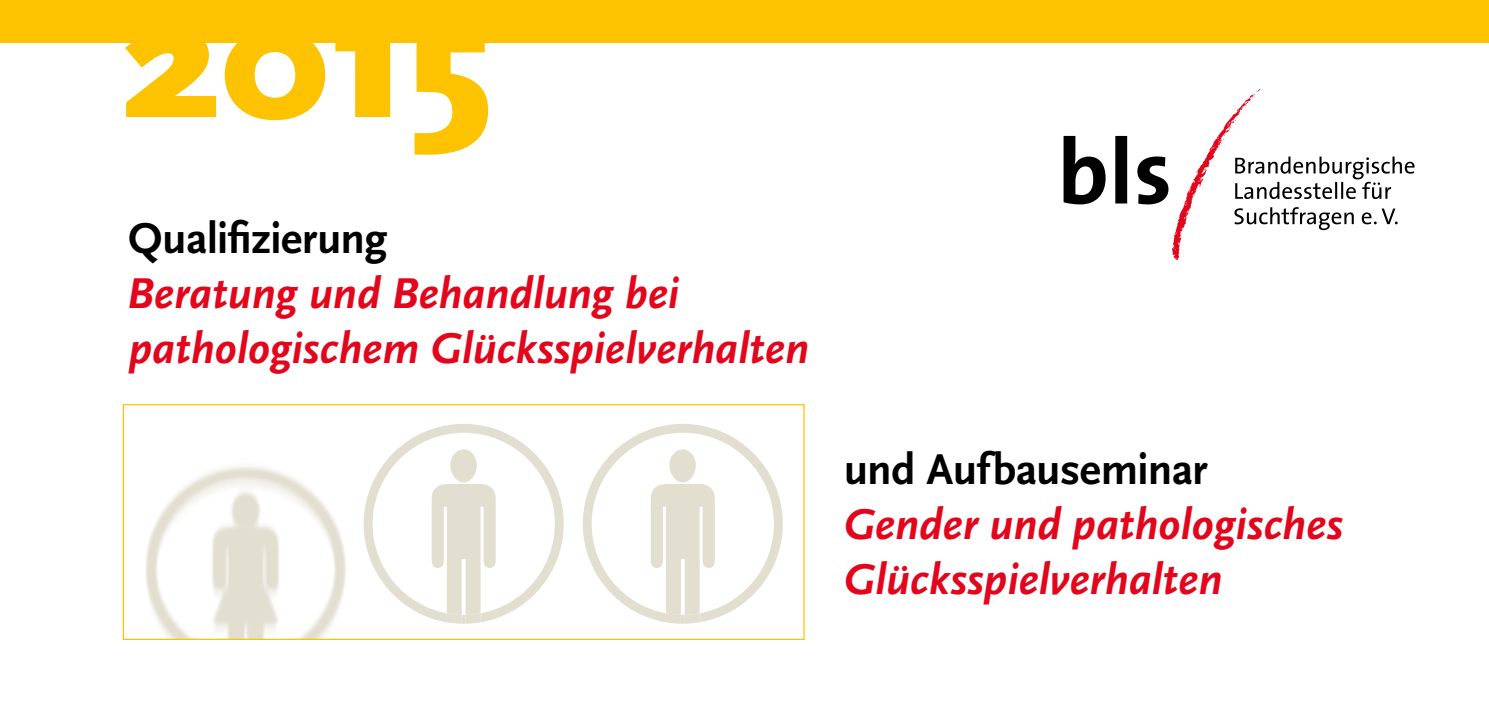
<style>
.page{position:relative;width:1489px;height:709px;background:#fff}
.page>*{position:absolute;margin:0;border:0;box-sizing:border-box;transform-origin:0 0}
.t1{font:900 175px "Scala Sans";color:#fdc300}
.t2{font:italic 700 45px/55px "Scala Sans";letter-spacing:-.005em;color:#e3051b}
.t3{font:700 45px "Scala Sans";letter-spacing:-.015em;color:#000}
</style>
<div class="page">
<div style="left:0;top:0;width:1488px;height:43px;background:#fdc300"></div>
<img style="left:145px;top:466px;width:201px;height:172px">
<div style="left:123px;top:404px;width:681px;height:236px;border:1px solid #fdc300"></div>
<svg style="left:583px;top:424px;width:199px;height:200px"></svg>
<svg style="left:364px;top:424px;width:199px;height:200px"></svg>
<svg style="left:1063px;top:89px;width:351px;height:171px"></svg>
<h1 class="t1" style="left:123px;top:-35px;width:370px">2015</h1>
<p class="t3" style="left:128px;top:214px;width:261px">Qualifizierung</p>
<p class="t2" style="left:127px;top:267px;width:683px">Beratung und Behandlung bei pathologischem Glücksspielverhalten</p>
<p class="t3" style="left:843px;top:444px;width:365px">und Aufbauseminar</p>
<p class="t2" style="left:843px;top:497px;width:500px">Gender und pathologisches<br>Glücksspielverhalten</p>
</div>
